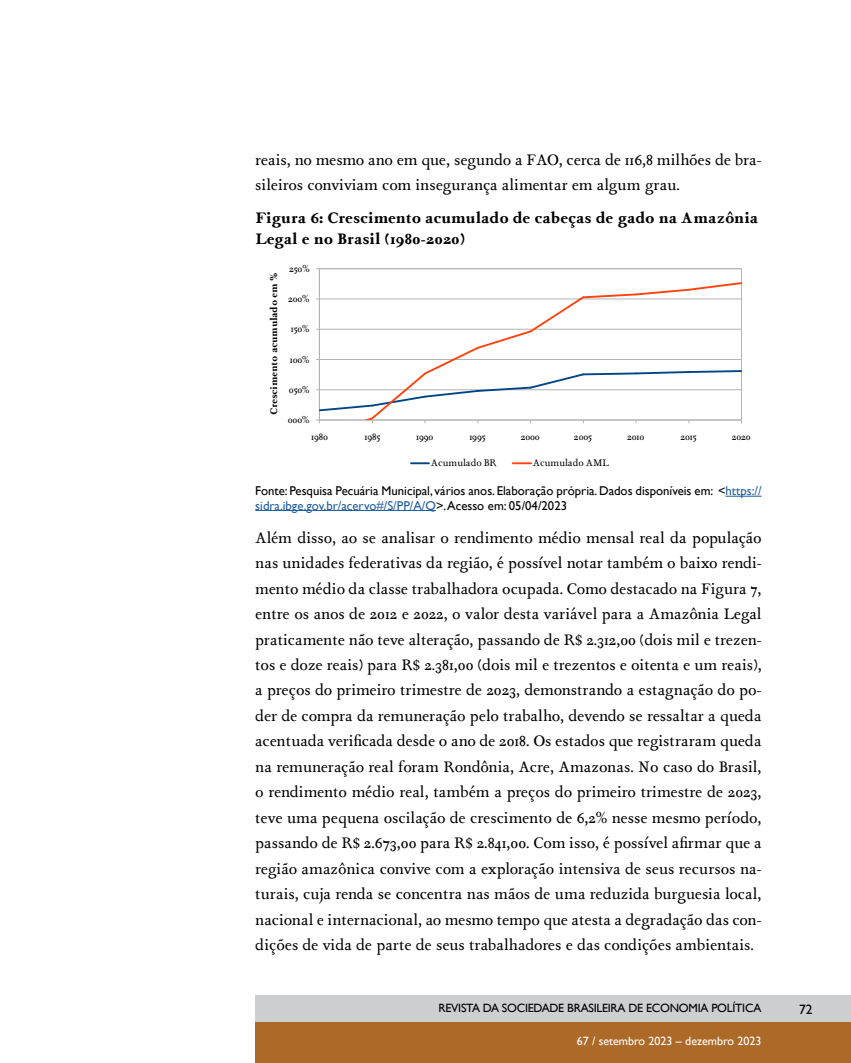
<style>
.page{position:relative;width:851px;height:1063px;background:#fff}
.page>*{position:absolute;margin:0;border:0;box-sizing:border-box;transform-origin:0 0}
.t1{font:16.5px/25.5px "Isidora";color:#000}
.t2{font:700 16.5px/21px "Isidora";color:#000}
.t3{font:13.5px "Gill Sans";color:#000}
.t4{font:12.75px/14.2px "Gill Sans";color:#000}
.t5{font:12px "Gill Sans";letter-spacing:-.02em;color:#000}
.t6{font:12px "Gill Sans";color:#fff}
.t7{font:10.35px "Isidora";letter-spacing:-.015em;color:#000}
.t8{font:700 10.35px "Isidora";letter-spacing:-.015em;color:#000}
.s1{color:#215e9e}
</style>
<div class="page">
<div style="left:255px;top:1022px;width:595px;height:41px;background:#ad6928"></div>
<div style="left:255px;top:995px;width:595px;height:27px;background:#cdcfd0"></div>
<hr style="left:725px;top:496px;width:36px;height:1px;background:#215e9e">
<hr style="left:255px;top:510px;width:181px;height:1px;background:#215e9e">
<hr style="left:319px;top:269px;width:1px;height:151px;background:#b3b3b3">
<svg style="left:316px;top:281px;width:426px;height:142px"></svg>
<svg style="left:411px;top:462px;width:18px;height:2px"></svg>
<svg style="left:512px;top:462px;width:19px;height:2px"></svg>
<p class="t1" style="left:255px;top:146px;width:507px">reais, no mesmo ano em que, segundo a FAO, cerca de 116,8 milhões de bra&shy;sileiros conviviam com insegurança alimentar em algum grau.</p>
<p class="t2" style="left:255px;top:208px;width:504px">Figura 6: Crescimento acumulado de cabeças de gado na Amazônia<br>Legal e no Brasil (1980-2020)</p>
<p class="t8" style="left:267px;top:415px;width:143px;rotate:-90deg">Crescimento acumulado em %</p>
<p class="t7" style="left:289px;top:262px;width:22px">250%</p>
<p class="t7" style="left:288px;top:292px;width:23px">200%</p>
<p class="t7" style="left:291px;top:322px;width:20px">150%</p>
<p class="t7" style="left:290px;top:352px;width:21px">100%</p>
<p class="t7" style="left:289px;top:383px;width:22px">050%</p>
<p class="t7" style="left:288px;top:413px;width:23px">000%</p>
<p class="t7" style="left:311px;top:430px;width:18px">1980</p>
<p class="t7" style="left:364px;top:430px;width:17px">1985</p>
<p class="t7" style="left:416px;top:430px;width:19px">1990</p>
<p class="t7" style="left:469px;top:430px;width:18px">1995</p>
<p class="t7" style="left:520px;top:430px;width:21px">2000</p>
<p class="t7" style="left:574px;top:430px;width:19px">2005</p>
<p class="t7" style="left:627px;top:430px;width:19px">2010</p>
<p class="t7" style="left:680px;top:430px;width:18px">2015</p>
<p class="t7" style="left:731px;top:430px;width:21px">2020</p>
<p class="t7" style="left:431px;top:456px;width:67px">Acumulado BR</p>
<p class="t7" style="left:533px;top:456px;width:77px">Acumulado AML</p>
<p class="t4" style="left:255px;top:484px;width:507px">Fonte: Pesquisa Pecuária Municipal, vários anos. Elaboração própria. Dados disponíveis em: &lt;<span class="s1">https:// sidra.ibge.gov.br/acervo#/S/PP/A/Q</span>&gt;. Acesso em: 05/04/2023</p>
<p class="t1" style="left:255px;top:524px;width:508px;text-align:justify">Além disso, ao se analisar o rendimento médio mensal real da população nas unidades federativas da região, é possível notar também o baixo rendi&shy;mento médio da classe trabalhadora ocupada. Como destacado na Figura 7, entre os anos de 2012 e 2022, o valor desta variável para a Amazônia Legal praticamente não teve alteração, passando de R$ 2.312,00 (dois mil e trezen&shy;tos e doze reais) para R$ 2.381,00 (dois mil e trezentos e oitenta e um reais), a preços do primeiro trimestre de 2023, demonstrando a estagnação do po&shy;der de compra da remuneração pelo trabalho, devendo se ressaltar a queda acentuada verificada desde o ano de 2018. Os estados que registraram queda na remuneração real foram Rondônia, Acre, Amazonas. No caso do Brasil, o rendimento médio real, também a preços do primeiro trimestre de 2023, teve uma pequena oscilação de crescimento de 6,2% nesse mesmo período, passando de R$ 2.673,00 para R$ 2.841,00. Com isso, é possível afirmar que a região amazônica convive com a exploração intensiva de seus recursos na&shy;turais, cuja renda se concentra nas mãos de uma reduzida burguesia local, nacional e internacional, ao mesmo tempo que atesta a degradação das con&shy;dições de vida de parte de seus trabalhadores e das condições ambientais.</p>
<p class="t5" style="left:438px;top:1001px;width:324px">REVISTA DA SOCIEDADE BRASILEIRA DE ECONOMIA POLÍTICA</p>
<p class="t6" style="left:576px;top:1034px;width:186px">67 / setembro 2023 – dezembro 2023</p>
<p class="t3" style="left:799px;top:1001px;width:15px">72</p>
</div>
